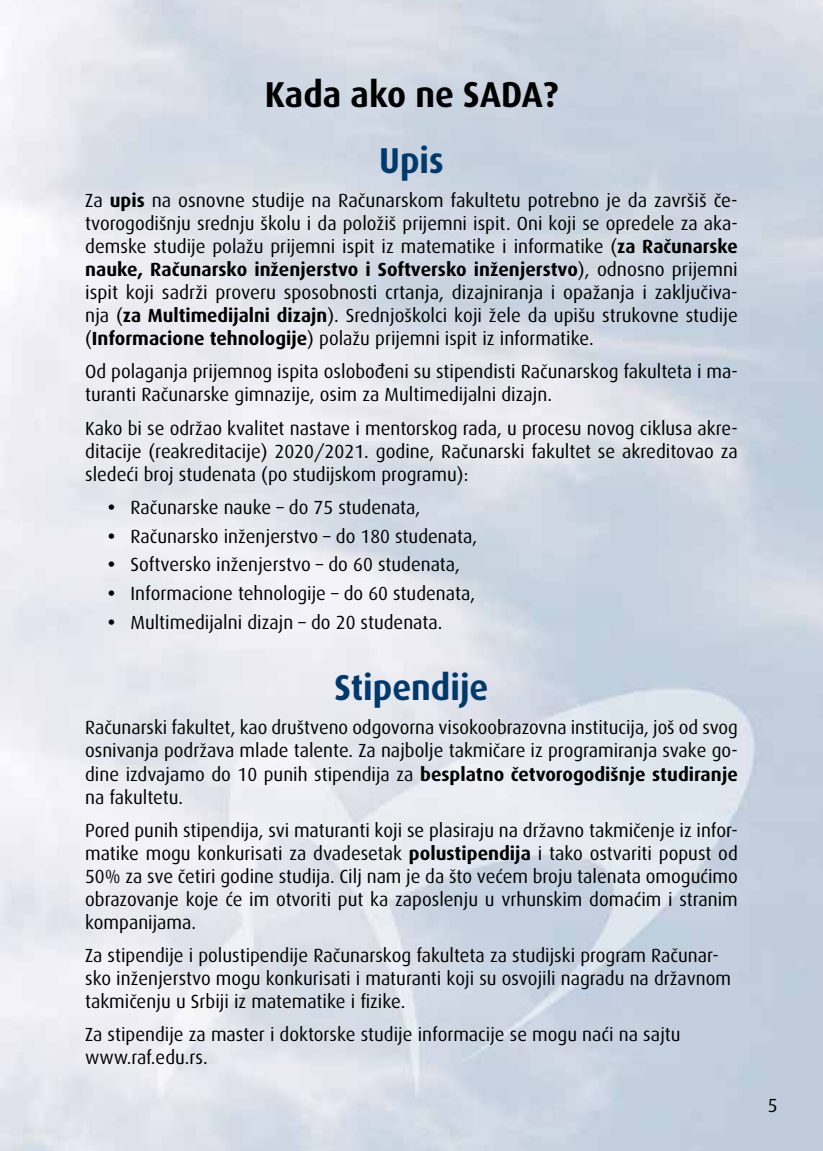
<style>
.page{position:relative;width:823px;height:1151px;background:#fff}
.page>*{position:absolute;margin:0;border:0;box-sizing:border-box;transform-origin:0 0}
.t1{font:700 36px "Dax B";color:#000;scale:.95 1}
.t2{font:700 36px "Dax B";color:#003a6d;scale:.95 1}
.t3{font:19px/23px "Dax B";color:#000;text-align:justify}
.s1{font-weight:700}
</style>
<div class="page">
<h1 class="t1" style="left:265px;top:74px;width:310px">Kada ako ne SADA?</h1>
<h1 class="t2" style="left:379px;top:140px;width:69px">Upis</h1>
<p class="t3" style="left:85px;top:189px;width:653px">Za <span class="s1">upis</span> na osnovne studije na Računarskom fakultetu potrebno je da završiš če&shy;tvorogodišnju srednju školu i da položiš prijemni ispit. Oni koji se opredele za aka&shy;demske studije polažu prijemni ispit iz matematike i informatike (<span class="s1">za Računarske nauke, Računarsko inženjerstvo i Softversko inženjerstvo</span>), odnosno prijemni ispit koji sadrži proveru sposobnosti crtanja, dizajniranja i opažanja i zaključiva&shy;nja (<span class="s1">za Multimedijalni dizajn</span>). Srednjoškolci koji žele da upišu strukovne studije (<span class="s1">Informacione tehnologije</span>) polažu prijemni ispit iz informatike.</p>
<p class="t3" style="left:85px;top:361px;width:653px">Od polaganja prijemnog ispita oslobođeni su stipendisti Računarskog fakulteta i ma&shy;turanti Računarske gimnazije, osim za Multimedijalni dizajn.</p>
<p class="t3" style="left:85px;top:417px;width:653px">Kako bi se održao kvalitet nastave i mentorskog rada, u procesu novog ciklusa akre&shy;ditacije (reakreditacije) 2020/2021. godine, Računarski fakultet se akreditovao za sledeći broj studenata (po studijskom programu):</p>
<p class="t3" style="left:108px;top:496px;width:314px"><span class="s1">•</span> Računarske nauke – do 75 studenata,</p>
<p class="t3" style="left:108px;top:525px;width:370px"><span class="s1">•</span> Računarsko inženjerstvo – do 180 studenata,</p>
<p class="t3" style="left:108px;top:553px;width:353px"><span class="s1">•</span> Softversko inženjerstvo – do 60 studenata,</p>
<p class="t3" style="left:108px;top:582px;width:368px"><span class="s1">•</span> Informacione tehnologije – do 60 studenata,</p>
<p class="t3" style="left:108px;top:611px;width:336px"><span class="s1">•</span> Multimedijalni dizajn – do 20 studenata.</p>
<h1 class="t2" style="left:334px;top:667px;width:163px">Stipendije</h1>
<p class="t3" style="left:85px;top:717px;width:653px">Računarski fakultet, kao društveno odgovorna visokoobrazovna institucija, još od svog osnivanja podržava mlade talente. Za najbolje takmičare iz programiranja svake go&shy;dine izdvajamo do 10 punih stipendija za <span class="s1">besplatno četvorogodišnje studiranje </span>na fakultetu.</p>
<p class="t3" style="left:85px;top:819px;width:653px">Pored punih stipendija, svi maturanti koji se plasiraju na državno takmičenje iz infor&shy;matike mogu konkurisati za dvadesetak <span class="s1">polustipendija</span> i tako ostvariti popust od 50% za sve četiri godine studija. Cilj nam je da što većem broju talenata omogućimo obrazovanje koje će im otvoriti put ka zaposlenju u vrhunskim domaćim i stranim kompanijama.</p>
<p class="t3" style="left:85px;top:944px;width:647px;text-align:left">Za stipendije i polustipendije Računarskog fakulteta za studijski program Računar&shy;sko inženjerstvo mogu konkurisati i maturanti koji su osvojili nagradu na državnom takmičenju u Srbiji iz matematike i fizike.</p>
<p class="t3" style="left:85px;top:1023px;width:596px">Za stipendije za master i doktorske studije informacije se mogu naći na sajtu www.raf.edu.rs.</p>
<p class="t3" style="left:767px;top:1094px;width:11px">5</p>
</div>
